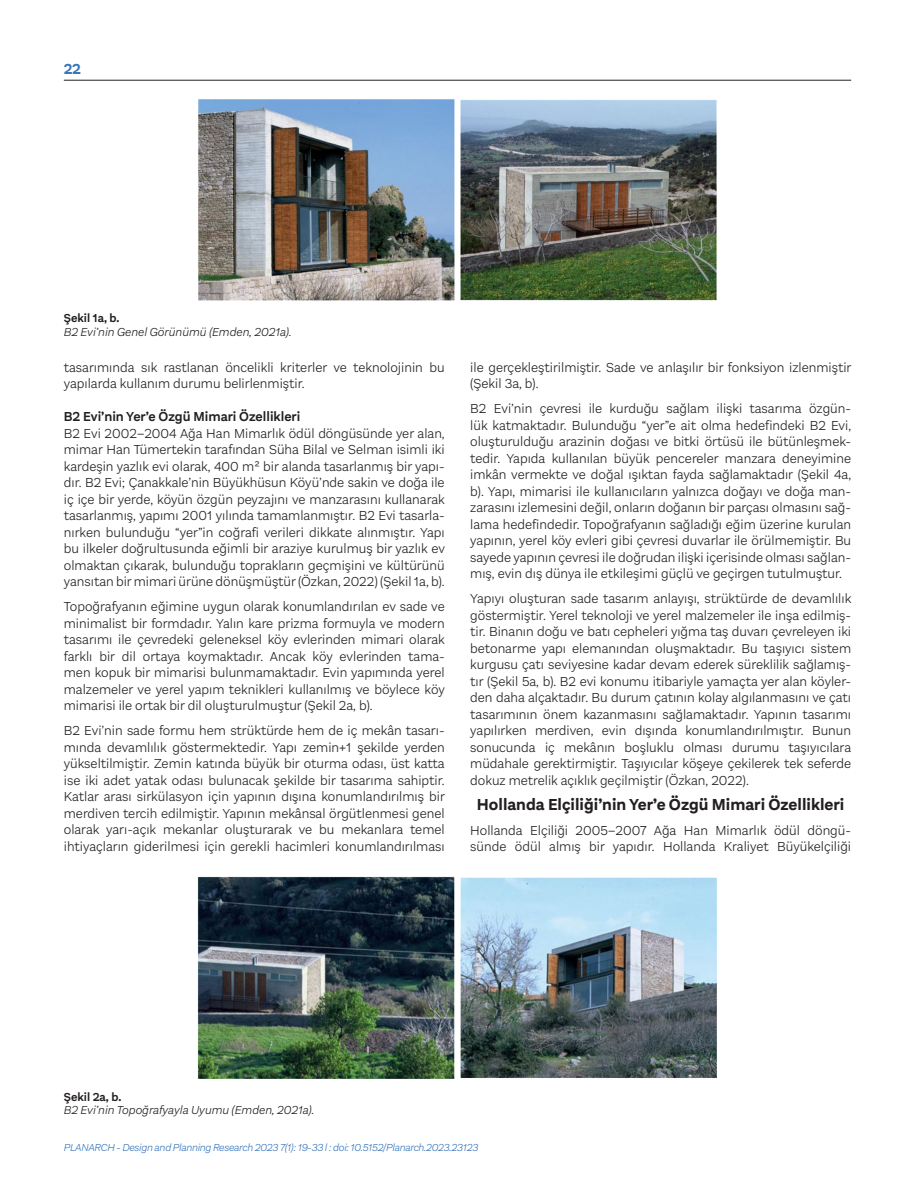
<style>
.page{position:relative;width:915px;height:1191px;background:#fff}
.page>*{position:absolute;margin:0;border:0;box-sizing:border-box;transform-origin:0 0}
.t1{font:700 16.5px "Aestetico";color:#231f20}
.t2{font:700 15px "Aestetico";color:#3876bb}
.t3{font:300 13.5px/16.5px "Aestetico";color:#231f20;text-align:justify}
.t4{font:600 13.5px "Aestetico";color:#231f20}
.t5{font:italic 300 12px "Aestetico";color:#231f20}
.t6{font:600 12px "Aestetico";color:#231f20}
.t7{font:italic 300 10.5px "Aestetico";letter-spacing:-.025em;color:#3876bb}
</style>
<div class="page">
<hr style="left:64px;top:80px;width:786px;height:1px;background:#231f20">
<img style="left:198px;top:99px;width:518px;height:202px">
<img style="left:198px;top:876px;width:519px;height:203px">
<p class="t2" style="left:64px;top:60px;width:19px">22</p>
<p class="t6" style="left:64px;top:311px;width:57px">Şekil 1a, b.</p>
<p class="t5" style="left:64px;top:325px;width:229px">B2 Evi’nin Genel Görünümü (Emden, 2021a).</p>
<p class="t3" style="left:64px;top:359px;width:382px">tasarımında sık rastlanan öncelikli kriterler ve teknolojinin bu yapılarda kullanım durumu belirlenmiştir.</p>
<p class="t4" style="left:64px;top:409px;width:238px">B2 Evi’nin Yer’e Özgü Mimari Özellikleri</p>
<p class="t3" style="left:64px;top:425px;width:382px">B2 Evi 2002–2004 Ağa Han Mimarlık ödül döngüsünde yer alan, mimar Han Tümertekin tarafından Süha Bilal ve Selman isimli iki kardeşin yazlık evi olarak, 400 m² bir alanda tasarlanmış bir yapı&shy;dır. B2 Evi; Çanakkale’nin Büyükhüsun Köyü’nde sakin ve doğa ile iç içe bir yerde, köyün özgün peyzajını ve manzarasını kullanarak tasarlanmış, yapımı 2001 yılında tamamlanmıştır. B2 Evi tasarla&shy;nırken bulunduğu “yer”in coğrafi verileri dikkate alınmıştır. Yapı bu ilkeler doğrultusunda eğimli bir araziye kurulmuş bir yazlık ev olmaktan çıkarak, bulunduğu toprakların geçmişini ve kültürünü yansıtan bir mimari ürüne dönüşmüştür (Özkan, 2022) (Şekil 1a, b).</p>
<p class="t3" style="left:64px;top:598px;width:382px">Topoğrafyanın eğimine uygun olarak konumlandırılan ev sade ve minimalist bir formdadır. Yalın kare prizma formuyla ve modern tasarımı ile çevredeki geleneksel köy evlerinden mimari olarak farklı bir dil ortaya koymaktadır. Ancak köy evlerinden tama&shy;men kopuk bir mimarisi bulunmamaktadır. Evin yapımında yerel malzemeler ve yerel yapım teknikleri kullanılmış ve böylece köy mimarisi ile ortak bir dil oluşturulmuştur (Şekil 2a, b).</p>
<p class="t3" style="left:64px;top:722px;width:382px">B2 Evi’nin sade formu hem strüktürde hem de iç mekân tasarı&shy;mında devamlılık göstermektedir. Yapı zemin+1 şekilde yerden yükseltilmiştir. Zemin katında büyük bir oturma odası, üst katta ise iki adet yatak odası bulunacak şekilde bir tasarıma sahiptir.<br>Katlar arası sirkülasyon için yapının dışına konumlandırılmış bir merdiven tercih edilmiştir. Yapının mekânsal örgütlenmesi genel olarak yarı-açık mekanlar oluşturarak ve bu mekanlara temel ihtiyaçların giderilmesi için gerekli hacimleri konumlandırılması</p>
<p class="t3" style="left:470px;top:359px;width:382px">ile gerçekleştirilmiştir. Sade ve anlaşılır bir fonksiyon izlenmiştir (Şekil 3a, b).</p>
<p class="t3" style="left:470px;top:400px;width:382px">B2 Evi’nin çevresi ile kurduğu sağlam ilişki tasarıma özgün&shy;lük katmaktadır. Bulunduğu “yer”e ait olma hedefindeki B2 Evi, oluşturulduğu arazinin doğası ve bitki örtüsü ile bütünleşmek&shy;tedir. Yapıda kullanılan büyük pencereler manzara deneyimine imkân vermekte ve doğal ışıktan fayda sağlamaktadır (Şekil 4a, b). Yapı, mimarisi ile kullanıcıların yalnızca doğayı ve doğa man&shy;zarasını izlemesini değil, onların doğanın bir parçası olmasını sağ&shy;lama hedefindedir. Topoğrafyanın sağladığı eğim üzerine kurulan yapının, yerel köy evleri gibi çevresi duvarlar ile örülmemiştir. Bu sayede yapının çevresi ile doğrudan ilişki içerisinde olması sağlan&shy;mış, evin dış dünya ile etkileşimi güçlü ve geçirgen tutulmuştur.</p>
<p class="t3" style="left:470px;top:590px;width:382px">Yapıyı oluşturan sade tasarım anlayışı, strüktürde de devamlılık göstermiştir. Yerel teknoloji ve yerel malzemeler ile inşa edilmiş&shy;tir. Binanın doğu ve batı cepheleri yığma taş duvarı çevreleyen iki betonarme yapı elemanından oluşmaktadır. Bu taşıyıcı sistem kurgusu çatı seviyesine kadar devam ederek süreklilik sağlamış&shy;tır (Şekil 5a, b). B2 evi konumu itibariyle yamaçta yer alan köyler&shy;den daha alçaktadır. Bu durum çatının kolay algılanmasını ve çatı tasarımının önem kazanmasını sağlamaktadır. Yapının tasarımı yapılırken merdiven, evin dışında konumlandırılmıştır. Bunun sonucunda iç mekânın boşluklu olması durumu taşıyıcılara müdahale gerektirmiştir. Taşıyıcılar köşeye çekilerek tek seferde dokuz metrelik açıklık geçilmiştir (Özkan, 2022).</p>
<p class="t1" style="left:477px;top:794px;width:369px">Hollanda Elçiliği’nin Yer’e Özgü Mimari Özellikleri</p>
<p class="t3" style="left:470px;top:822px;width:382px">Hollanda Elçiliği 2005–2007 Ağa Han Mimarlık ödül döngü&shy;sünde ödül almış bir yapıdır. Hollanda Kraliyet Büyükelçiliği</p>
<p class="t6" style="left:64px;top:1089px;width:59px">Şekil 2a, b.</p>
<p class="t5" style="left:64px;top:1103px;width:252px">B2 Evi’nin Topoğrafyayla Uyumu (Emden, 2021a).</p>
<p class="t7" style="left:64px;top:1141px;width:416px">PLANARCH - Design and Planning Research 2023 7(1): 19-33 l : doi: 10.5152/Planarch.2023.23123</p>
</div>
